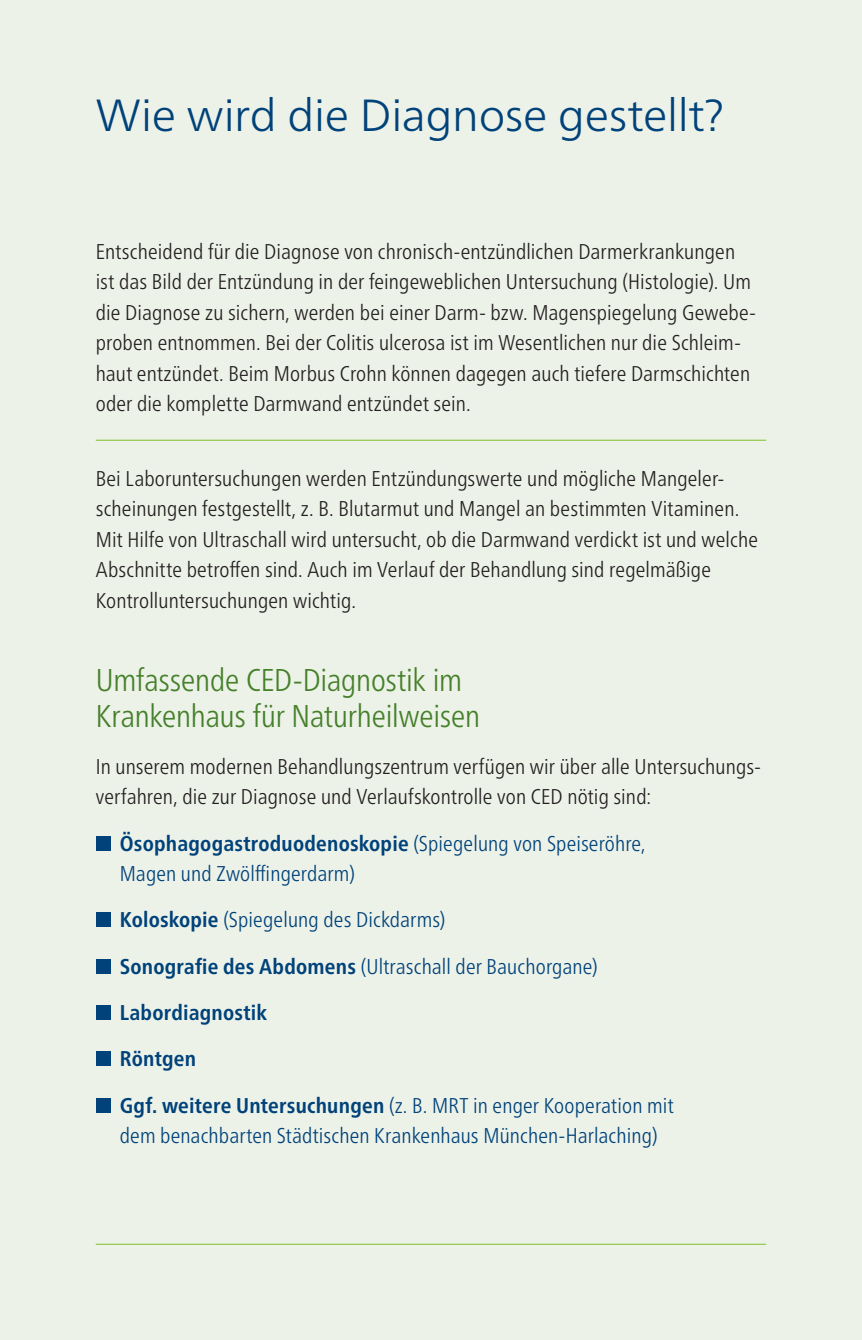
<style>
.page{position:relative;width:862px;height:1340px;background:#fff}
.page>*{position:absolute;margin:0;border:0;box-sizing:border-box;transform-origin:0 0}
.kfn_head_20pt{font:300 45px "Frutiger Neue LT Pro";letter-spacing:-.005em;color:#004279}
.kfn_subhead_14pt_gruen{font:300 condensed 31.5px/36px "Frutiger Neue LT Pro";letter-spacing:-.005em;color:#45802a}
.kfn_copy_9_5pt_CONDENSED{font:300 condensed 21.38px/30.4px "Frutiger Neue LT Pro";letter-spacing:.005em;color:#231f20}
.kfn_copy_9_5pt_CONDENSED_LINE{font:300 condensed 21.38px/30.4px "Frutiger Neue LT Pro";letter-spacing:.005em;color:#231f20}
.kfn_copy_9_5pt_CONDENSED-2{font:300 condensed 21.38px/30.4px "Frutiger Neue LT Pro";letter-spacing:.005em;color:#004279}
.kfn_copy_9_5pt_CONDENSED-3{font:700 condensed 21.38px "Frutiger Neue LT Pro";letter-spacing:.01em;color:#004279}
.s1{font-weight:700}
</style>
<div class="page">
<div style="left:0;top:0;width:861px;height:1339px;background:#edf2e9"></div>
<hr style="left:96px;top:1243px;width:669px;height:1px;background:#8bc63e">
<hr style="left:96px;top:439px;width:669px;height:2px;background:#8bc63e">
<div style="left:96px;top:835px;width:14px;height:15px;background:#004279"></div>
<div style="left:96px;top:912px;width:14px;height:15px;background:#004279"></div>
<div style="left:96px;top:958px;width:14px;height:15px;background:#004279"></div>
<div style="left:96px;top:1005px;width:14px;height:14px;background:#004279"></div>
<div style="left:96px;top:1051px;width:14px;height:15px;background:#004279"></div>
<div style="left:96px;top:1097px;width:14px;height:15px;background:#004279"></div>
<p class="kfn_head_20pt" style="left:96px;top:87px;width:629px">Wie wird die Diagnose gestellt?</p>
<p class="kfn_copy_9_5pt_CONDENSED_LINE" style="left:96px;top:236px;width:659px">Entscheidend für die Diagnose von chronisch-entzündlichen Darmerkrankungen ist das Bild der Entzündung in der feingeweblichen Untersuchung (Histologie). Um die Diagnose zu sichern, werden bei einer Darm- bzw. Magenspiegelung Gewebe&shy;proben entnommen. Bei der Colitis ulcerosa ist im Wesentlichen nur die Schleim&shy;haut entzündet. Beim Morbus Crohn können dagegen auch tiefere Darmschichten oder die komplette Darmwand entzündet sein.</p>
<p class="kfn_copy_9_5pt_CONDENSED" style="left:96px;top:463px;width:663px">Bei Laboruntersuchungen werden Entzündungswerte und mögliche Mangeler&shy;scheinungen festgestellt, z. B. Blutarmut und Mangel an bestimmten Vitaminen.<br>Mit Hilfe von Ultraschall wird untersucht, ob die Darmwand verdickt ist und welche Abschnitte betroffen sind. Auch im Verlauf der Behandlung sind regelmäßige Kontrolluntersuchungen wichtig.</p>
<p class="kfn_subhead_14pt_gruen" style="left:96px;top:662px;width:385px">Umfassende CED-Diagnostik im<br>Krankenhaus für Naturheilweisen</p>
<p class="kfn_copy_9_5pt_CONDENSED" style="left:96px;top:751px;width:666px">In unserem modernen Behandlungszentrum verfügen wir über alle Untersuchungs&shy;verfahren, die zur Diagnose und Verlaufskontrolle von CED nötig sind:</p>
<p class="kfn_copy_9_5pt_CONDENSED-2" style="left:120px;top:827px;width:527px"><span class="s1">Ösophagogastroduodenoskopie</span> (Spiegelung von Speiseröhre,<br>Magen und Zwölffingerdarm)</p>
<p class="kfn_copy_9_5pt_CONDENSED-2" style="left:120px;top:904px;width:327px"><span class="s1">Koloskopie</span> (Spiegelung des Dickdarms)</p>
<p class="kfn_copy_9_5pt_CONDENSED-2" style="left:120px;top:950px;width:479px"><span class="s1">Sonografie des Abdomens</span> (Ultraschall der Bauchorgane)</p>
<p class="kfn_copy_9_5pt_CONDENSED-3" style="left:120px;top:999px;width:148px">Labordiagnostik</p>
<p class="kfn_copy_9_5pt_CONDENSED-3" style="left:120px;top:1046px;width:78px">Röntgen</p>
<p class="kfn_copy_9_5pt_CONDENSED-2" style="left:120px;top:1089px;width:555px"><span class="s1">Ggf. weitere Untersuchungen</span> (z. B. MRT in enger Kooperation mit dem benachbarten Städtischen Krankenhaus München-Harlaching)</p>
</div>
